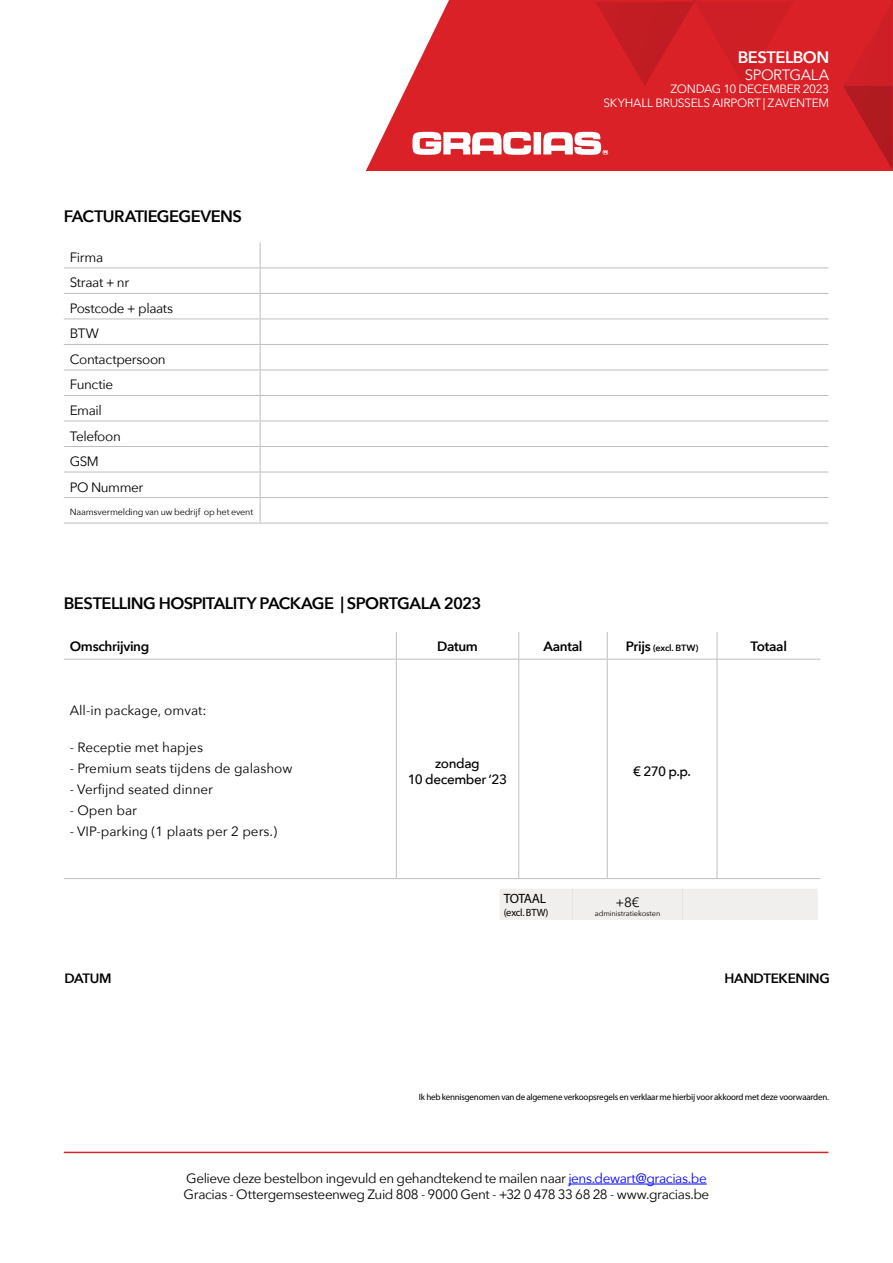
<style>
.page{position:relative;width:893px;height:1263px;background:#fff}
.page>*{position:absolute;margin:0;border:0;box-sizing:border-box;transform-origin:0 0}
.t1{font:600 16.5px "Avenir Next";letter-spacing:-.035em;color:#000}
.t2{font:600 16.5px "Avenir Next";letter-spacing:-.035em;color:#fff}
.t3{font:15px "Avenir Next";letter-spacing:-.03em;color:#fff}
.t4{font:13.5px/25.5px "Avenir Next";letter-spacing:-.025em;color:#000}
.t5{font:13.5px "Avenir Next";color:#000}
.t6{font:600 13.5px "Avenir Next";letter-spacing:-.025em;color:#000}
.t7{font:500 13.5px/16.2px "Avenir Next";letter-spacing:-.03em;color:#000;text-align:center}
.t8{font:13.5px "Myriad Pro";letter-spacing:-.05em;color:#000}
.t9{font:12px/13.5px "Avenir Next";letter-spacing:-.025em;color:#fff;text-align:right}
.t10{font:10.5px "Myriad Pro";letter-spacing:-.025em;color:#000}
.t11{font:9px "Myriad Pro";letter-spacing:-.02em;color:#000}
.t12{font:9px "Avenir Next";letter-spacing:-.015em;color:#000}
.t13{font:600 9px "Avenir Next";letter-spacing:-.015em;color:#000}
.t14{font:7.5px "Avenir Next";letter-spacing:-.015em;color:#000}
.s1{font-size:13.5px}
.s2{color:#00f}
</style>
<div class="page">
<svg style="left:396px;top:632px;width:1px;height:27px"></svg>
<svg style="left:518px;top:632px;width:1px;height:27px"></svg>
<svg style="left:607px;top:632px;width:1px;height:27px"></svg>
<svg style="left:717px;top:632px;width:1px;height:27px"></svg>
<hr style="left:64px;top:659px;width:332px;height:1px;background:#bcbec0">
<hr style="left:396px;top:659px;width:123px;height:1px;background:#bcbec0">
<hr style="left:396px;top:659px;width:1px;height:219px;background:#bcbec0">
<hr style="left:519px;top:659px;width:88px;height:1px;background:#bcbec0">
<hr style="left:518px;top:659px;width:1px;height:219px;background:#bcbec0">
<hr style="left:607px;top:659px;width:110px;height:1px;background:#bcbec0">
<hr style="left:607px;top:659px;width:1px;height:219px;background:#bcbec0">
<hr style="left:717px;top:659px;width:103px;height:1px;background:#bcbec0">
<hr style="left:717px;top:659px;width:1px;height:219px;background:#bcbec0">
<hr style="left:64px;top:878px;width:332px;height:1px;background:#bcbec0">
<hr style="left:396px;top:878px;width:123px;height:1px;background:#bcbec0">
<hr style="left:519px;top:878px;width:88px;height:1px;background:#bcbec0">
<hr style="left:607px;top:878px;width:110px;height:1px;background:#bcbec0">
<hr style="left:717px;top:878px;width:103px;height:1px;background:#bcbec0">
<div style="left:500px;top:889px;width:318px;height:31px;background:#f1efed"></div>
<hr style="left:572px;top:889px;width:1px;height:31px;background:#e7e3e1">
<hr style="left:682px;top:889px;width:1px;height:31px;background:#e7e3e1">
<svg style="left:365px;top:76px;width:84px;height:95px"></svg>
<hr style="left:568px;top:1184px;width:139px;height:1px;background:#00f">
<hr style="left:64px;top:267px;width:196px;height:1px;background:#bcbec0">
<hr style="left:260px;top:267px;width:568px;height:1px;background:#bcbec0">
<hr style="left:64px;top:293px;width:196px;height:1px;background:#bcbec0">
<hr style="left:260px;top:293px;width:568px;height:1px;background:#bcbec0">
<hr style="left:64px;top:319px;width:196px;height:1px;background:#bcbec0">
<hr style="left:260px;top:319px;width:568px;height:1px;background:#bcbec0">
<hr style="left:64px;top:344px;width:196px;height:1px;background:#bcbec0">
<hr style="left:260px;top:344px;width:568px;height:1px;background:#bcbec0">
<hr style="left:64px;top:370px;width:196px;height:1px;background:#bcbec0">
<hr style="left:260px;top:370px;width:568px;height:1px;background:#bcbec0">
<hr style="left:64px;top:395px;width:196px;height:1px;background:#bcbec0">
<hr style="left:260px;top:395px;width:568px;height:1px;background:#bcbec0">
<hr style="left:64px;top:421px;width:196px;height:1px;background:#bcbec0">
<hr style="left:260px;top:421px;width:568px;height:1px;background:#bcbec0">
<hr style="left:64px;top:446px;width:196px;height:1px;background:#bcbec0">
<hr style="left:260px;top:446px;width:568px;height:1px;background:#bcbec0">
<hr style="left:64px;top:472px;width:196px;height:1px;background:#bcbec0">
<hr style="left:260px;top:472px;width:568px;height:1px;background:#bcbec0">
<hr style="left:64px;top:497px;width:196px;height:1px;background:#bcbec0">
<hr style="left:260px;top:497px;width:568px;height:1px;background:#bcbec0">
<svg style="left:260px;top:242px;width:1px;height:281px"></svg>
<hr style="left:64px;top:523px;width:196px;height:1px;background:#bcbec0">
<hr style="left:260px;top:523px;width:568px;height:1px;background:#bcbec0">
<hr style="left:64px;top:1152px;width:764px;height:1px;background:#da2128">
<svg style="left:412px;top:0;width:480px;height:170px;background:#d92c33"></svg>
<p class="t1" style="left:64px;top:202px;width:180px">FACTURATIEGEGEVENS</p>
<p class="t4" style="left:70px;top:244px;width:105px">Firma<br>Straat + nr<br>Postcode + plaats<br>BTW<br>Contactpersoon<br>Functie<br>Email<br>Telefoon<br>GSM<br>PO Nummer</p>
<p class="t12" style="left:70px;top:504px;width:185px">Naamsvermelding van uw bedrijf op het event</p>
<p class="t1" style="left:64px;top:589px;width:419px">BESTELLING HOSPITALITY PACKAGE | SPORTGALA 2023</p>
<p class="t2" style="left:738px;top:43px;width:93px">BESTELBON</p>
<p class="t3" style="left:745px;top:62px;width:86px">SPORTGALA</p>
<p class="t9" style="left:603px;top:82px;width:227px">ZONDAG 10 DECEMBER 2023<br>SKYHALL BRUSSELS AIRPORT | ZAVENTEM</p>
<p class="t6" style="left:70px;top:635px;width:81px">Omschrijving</p>
<p class="t6" style="left:437px;top:635px;width:42px">Datum</p>
<p class="t6" style="left:543px;top:635px;width:41px">Aantal</p>
<p class="t13" style="left:626px;top:640px;width:74px"><span class="s1">Prijs</span> (excl. BTW)</p>
<p class="t6" style="left:751px;top:635px;width:38px">Totaal</p>
<p class="t5" style="left:70px;top:699px;width:138px">All-in package, omvat:</p>
<p class="t5" style="left:70px;top:736px;width:135px">- Receptie met hapjes</p>
<p class="t5" style="left:70px;top:757px;width:224px">- Premium seats tijdens de galashow</p>
<p class="t5" style="left:70px;top:778px;width:145px">- Verfijnd seated dinner</p>
<p class="t4" style="left:70px;top:797px;width:69px">- Open bar</p>
<p class="t5" style="left:70px;top:820px;width:209px">- VIP-parking (1 plaats per 2 pers.)</p>
<p class="t7" style="left:408px;top:754px;width:101px">zondag<br>10 december ‘23</p>
<p class="t7" style="left:633px;top:762px;width:59px">€ 270 p.p.</p>
<p class="t8" style="left:504px;top:890px;width:44px">TOTAAL</p>
<p class="t10" style="left:504px;top:906px;width:46px">(excl. BTW)</p>
<p class="t4" style="left:616px;top:888px;width:25px">+8€</p>
<p class="t14" style="left:595px;top:906px;width:67px">administratiekosten</p>
<p class="t6" style="left:65px;top:967px;width:49px">DATUM</p>
<p class="t6" style="left:724px;top:967px;width:107px">HANDTEKENING</p>
<p class="t11" style="left:419px;top:1092px;width:412px">Ik heb kennisgenomen van de algemene verkoopsregels en verklaar me hierbij voor akkoord met deze voorwaarden.</p>
<p class="t4" style="left:184px;top:1169px;width:527px;line-height:16.2px">Gelieve deze bestelbon ingevuld en gehandtekend te mailen naar <span class="s2">jens.dewart@gracias.be<br></span>Gracias - Ottergemsesteenweg Zuid 808 - 9000 Gent - +32 0 478 33 68 28 - www.gracias.be</p>
</div>
